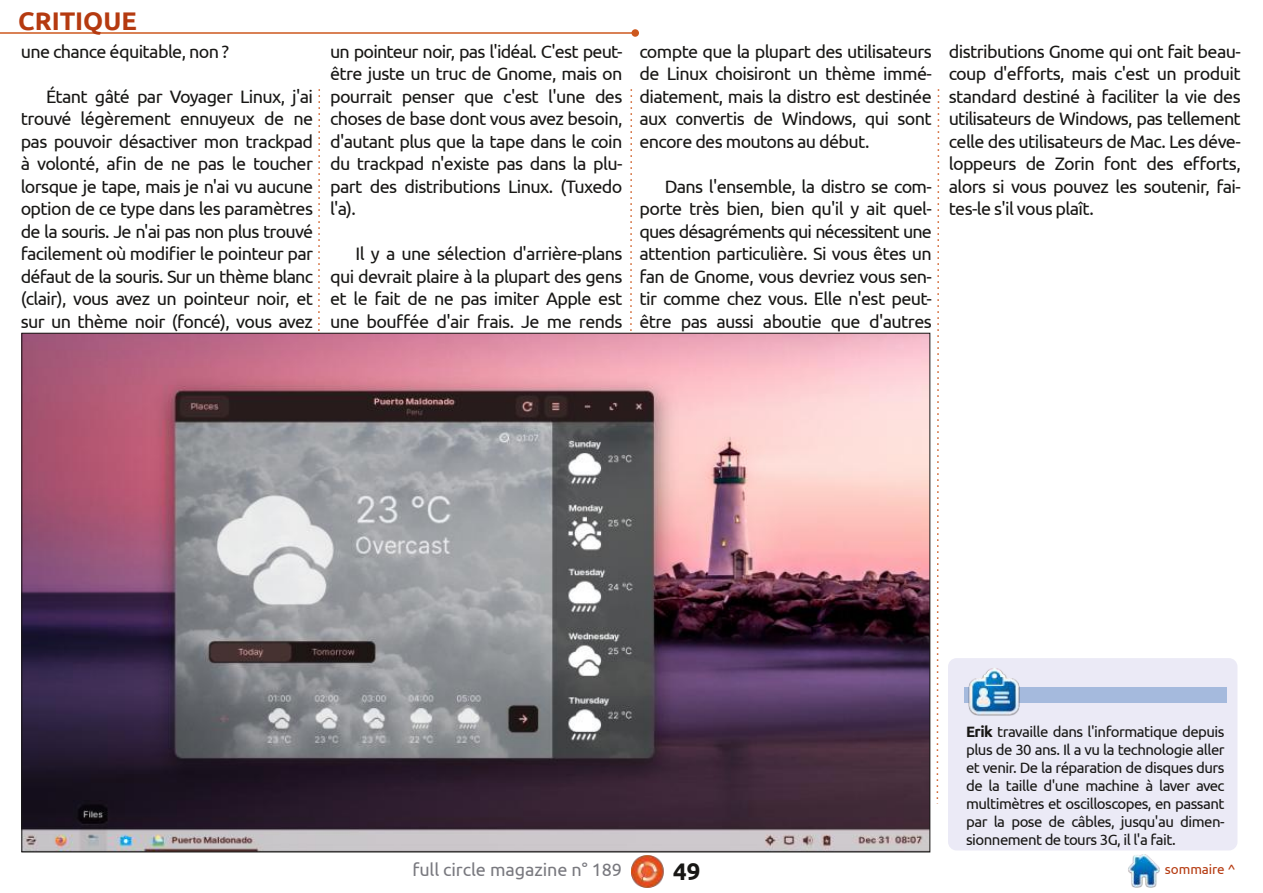
<style>
.page{position:relative;width:1263px;height:893px;background:#fff}
.page>*{position:absolute;margin:0;border:0;box-sizing:border-box;transform-origin:0 0}
.t1{font:700 25.5px "Ubuntu";color:#b53a10}
.t2{font:700 24px "Ubuntu";color:#181715}
.t3{font:18px/22.5px "Ubuntu";letter-spacing:-.035em;color:#181715;text-align:justify}
.t4{font:18px "Ubuntu";letter-spacing:-.005em;color:#79797f}
.t5{font:15px/18px "Ubuntu";letter-spacing:-.035em;color:#181715;text-align:justify}
.t6{font:13.5px "Ubuntu";letter-spacing:-.005em;color:#b53a10}
.s1{font-weight:700}
</style>
<div class="page">
<img style="left:631px;top:855px;width:33px;height:33px">
<img style="left:1128px;top:855px;width:32px;height:32px">
<hr style="left:0;top:32px;width:635px;height:2px;background:#cd581e">
<div style="left:631px;top:29px;width:8px;height:8px;background:#cd581e;border-radius:50%"></div>
<svg style="left:629px;top:89px;width:4px;height:244px"></svg>
<svg style="left:317px;top:89px;width:4px;height:244px"></svg>
<svg style="left:936px;top:89px;width:4px;height:715px"></svg>
<div style="left:948px;top:658px;width:289px;height:192px;background:#ebeaf6;border-radius:9px"></div>
<div style="left:964px;top:687px;width:263px;height:16px;background:#a5badd"></div>
<img style="left:969px;top:668px;width:51px;height:48px">
<img style="left:24px;top:335px;width:904px;height:515px">
<h1 class="t1" style="left:18px;top:6px;width:120px">CRITIQUE</h1>
<p class="t3" style="left:21px;top:40px;width:210px">une chance équitable, non ?</p>
<p class="t3" style="left:21px;top:85px;width:294px;text-indent:26px">Étant gâté par Voyager Linux, j'ai trouvé légèrement ennuyeux de ne pas pouvoir désactiver mon trackpad à volonté, afin de ne pas le toucher lorsque je tape, mais je n'ai vu aucune option de ce type dans les paramètres de la souris. Je n'ai pas non plus trouvé facilement où modifier le pointeur par défaut de la souris. Sur un thème blanc (clair), vous avez un pointeur noir, et sur un thème noir (foncé), vous avez</p>
<p class="t3" style="left:330px;top:40px;width:294px">un pointeur noir, pas l'idéal. C'est peut&shy;être juste un truc de Gnome, mais on pourrait penser que c'est l'une des choses de base dont vous avez besoin, d'autant plus que la tape dans le coin du trackpad n'existe pas dans la plu&shy;part des distributions Linux. (Tuxedo l'a).</p>
<p class="t3" style="left:330px;top:242px;width:294px;text-indent:26px">Il y a une sélection d'arrière-plans qui devrait plaire à la plupart des gens et le fait de ne pas imiter Apple est une bouffée d'air frais. Je me rends</p>
<p class="t3" style="left:639px;top:40px;width:294px">compte que la plupart des utilisateurs de Linux choisiront un thème immé&shy;diatement, mais la distro est destinée aux convertis de Windows, qui sont encore des moutons au début.</p>
<p class="t3" style="left:639px;top:175px;width:294px;text-indent:26px">Dans l'ensemble, la distro se com&shy;porte très bien, bien qu'il y ait quel&shy;ques désagréments qui nécessitent une attention particulière. Si vous êtes un fan de Gnome, vous devriez vous sen&shy;tir comme chez vous. Elle n'est peut&shy;être pas aussi aboutie que d'autres</p>
<p class="t3" style="left:949px;top:40px;width:294px">distributions Gnome qui ont fait beau&shy;coup d'efforts, mais c'est un produit standard destiné à faciliter la vie des utilisateurs de Windows, pas tellement celle des utilisateurs de Mac. Les déve&shy;loppeurs de Zorin font des efforts, alors si vous pouvez les soutenir, fai&shy;tes-le s'il vous plaît.</p>
<p class="t5" style="left:966px;top:723px;width:260px"><span class="s1">Erik</span> travaille dans l'informatique depuis plus de 30 ans. Il a vu la technologie aller et venir. De la réparation de disques durs de la taille d'une machine à laver avec multimètres et oscilloscopes, en passant par la pose de câbles, jusqu'au dimen&shy;sionnement de tours 3G, il l'a fait.</p>
<p class="t4" style="left:412px;top:859px;width:211px">full circle magazine n° 189</p>
<h2 class="t2" style="left:673px;top:857px;width:29px">49</h2>
<p class="t6" style="left:1165px;top:861px;width:72px">sommaire ^</p>
</div>
